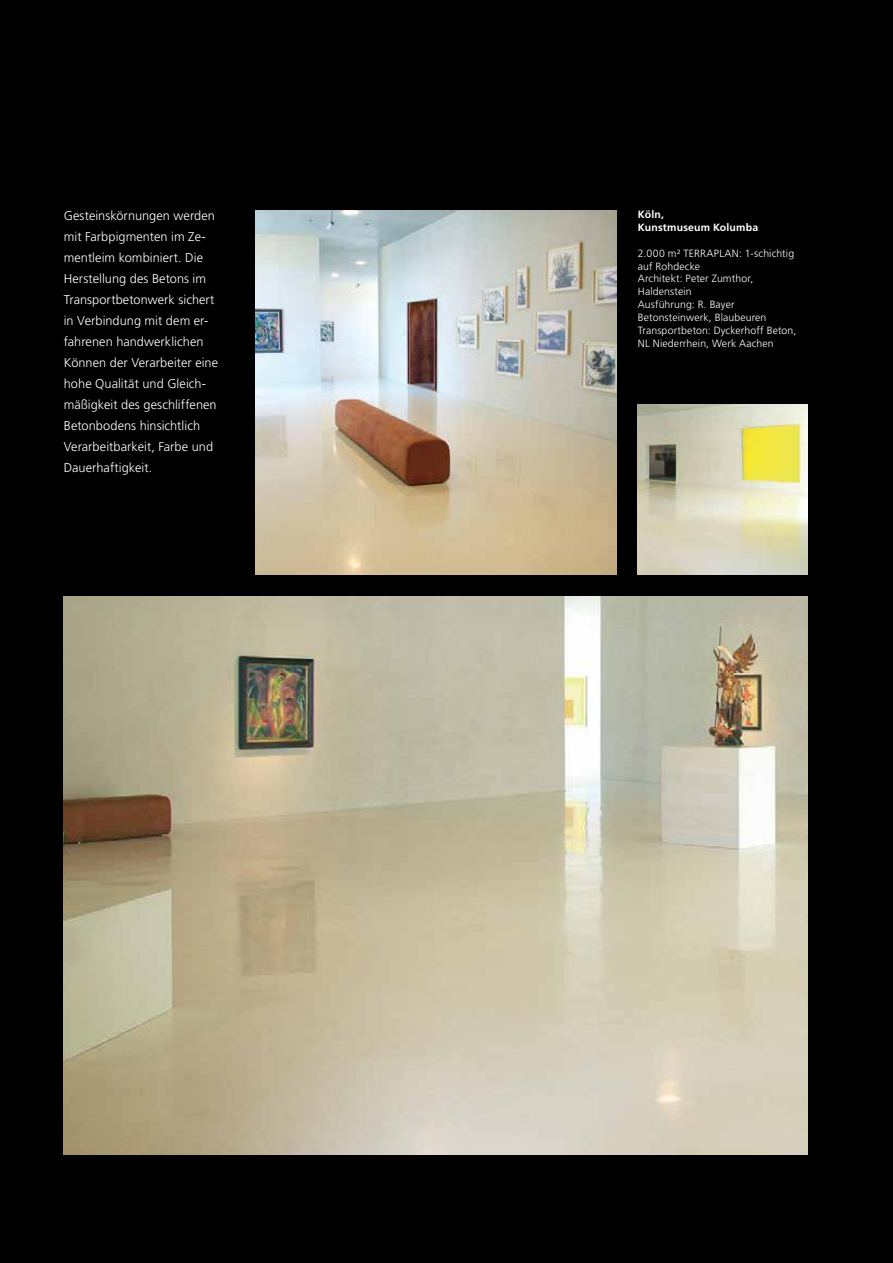
<style>
.page{position:relative;width:893px;height:1263px;background:#000}
.page>*{position:absolute;margin:0;border:0;box-sizing:border-box;transform-origin:0 0}
.t1{font:300 12.75px/21px "Frutiger LT Std";letter-spacing:.005em;color:#fff}
.t2{font:300 10.5px/12.9px "Frutiger LT Std";letter-spacing:.01em;color:#fff}
.t3{font:700 10.5px/12.9px "Frutiger LT Std";letter-spacing:.02em;color:#fff}
</style>
<div class="page">
<img style="left:638px;top:404px;width:170px;height:170px">
<img style="left:64px;top:596px;width:744px;height:559px">
<img style="left:255px;top:210px;width:362px;height:364px">
<p class="t1" style="left:64px;top:205px;width:156px">Gesteinskörnungen werden mit Farbpigmenten im Ze&shy;mentleim kombiniert. Die<br>Herstellung des Betons im<br>Transportbetonwerk sichert in Verbindung mit dem er&shy;fahrenen handwerklichen<br>Können der Verarbeiter eine hohe Qualität und Gleich&shy;mäßigkeit des geschliffenen<br>Betonbodens hinsichtlich<br>Verarbeitbarkeit, Farbe und<br>Dauerhaftigkeit.</p>
<p class="t3" style="left:638px;top:208px;width:122px">Köln,<br>Kunstmuseum Kolumba</p>
<p class="t2" style="left:638px;top:247px;width:160px">2.000 m² TERRAPLAN: 1-schichtig auf Rohdecke<br>Architekt: Peter Zumthor,<br>Haldenstein<br>Ausführung: R. Bayer<br>Betonsteinwerk, Blaubeuren<br>Transportbeton: Dyckerhoff Beton,<br>NL Niederrhein, Werk Aachen</p>
</div>
